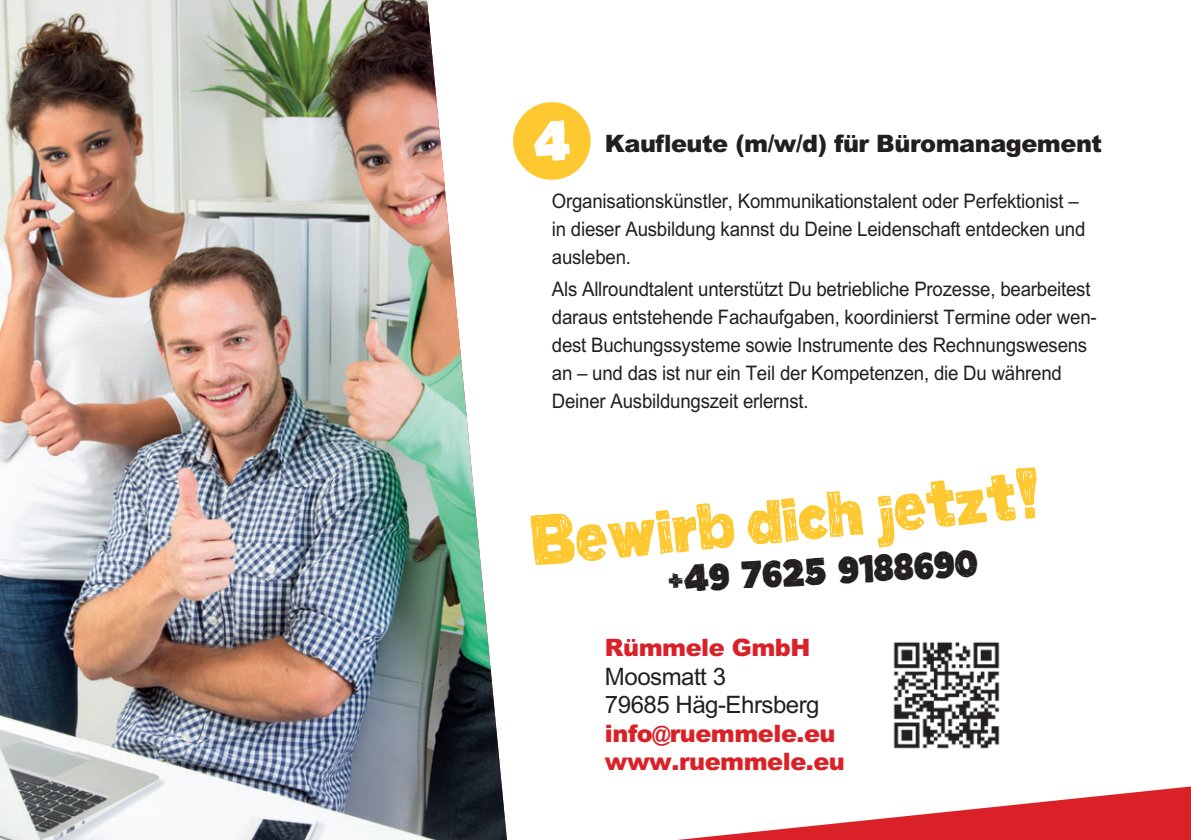
<style>
.page{position:relative;width:1191px;height:840px;background:#fff}
.page>*{position:absolute;margin:0;border:0;box-sizing:border-box;transform-origin:0 0}
.t1{font:800 86px "Manhattan Hand";color:#fec830;scale:.91 1}
.t2{font:800 68px "Manhattan Hand";color:#fff;scale:.91 1}
.t3{font:800 46px "Manhattan Hand";color:#231f20;scale:.91 1}
.t4{font:900 24px/28.4px "M Arial";letter-spacing:-.02em;color:#da2128}
.t5{font:900 24px "M Arial";letter-spacing:-.02em;color:#231f20}
.t6{font:24px/28.4px "M Arial";letter-spacing:-.02em;color:#231f20}
.t7{font:20px/28px "M Arial";letter-spacing:-.01em;color:#231f20;scale:.93 1}
</style>
<div class="page">
<img style="left:0;top:0;width:507px;height:839px">
<div style="left:513px;top:102px;width:77px;height:78px;background:#fec830;border-radius:50%"></div>
<svg style="left:687px;top:786px;width:504px;height:53px"></svg>
<img style="left:893px;top:641px;width:107px;height:108px">
<h2 class="t2" style="left:532px;top:96px;width:44px">4</h2>
<p class="t5" style="left:605px;top:128px;width:499px">Kaufleute (m/w/d) für Büromanagement</p>
<p class="t7" style="left:552px;top:187px;width:575px">Organisationskünstler, Kommunikationstalent oder Perfektionist – in dieser Ausbildung kannst du Deine Leidenschaft entdecken und ausleben.</p>
<p class="t7" style="left:552px;top:274px;width:587px">Als Allroundtalent unterstützt Du betriebliche Prozesse, bearbeitest daraus entstehende Fachaufgaben, koordinierst Termine oder wen&shy;dest Buchungssysteme sowie Instrumente des Rechnungswesens an – und das ist nur ein Teil der Kompetenzen, die Du während Deiner Ausbildungszeit erlernst.</p>
<h1 class="t1" style="left:526px;top:482px;width:565px;rotate:-5deg">Bewirb dichjetzt!</h1>
<h3 class="t3" style="left:668px;top:549px;width:340px;rotate:-3deg">+49 7625 9188690</h3>
<p class="t4" style="left:605px;top:632px;width:207px">Rümmele GmbH</p>
<p class="t6" style="left:605px;top:661px;width:216px">Moosmatt 3<br>79685 Häg-Ehrsberg</p>
<p class="t4" style="left:605px;top:718px;width:241px">info@ruemmele.eu www.ruemmele.eu</p>
</div>
